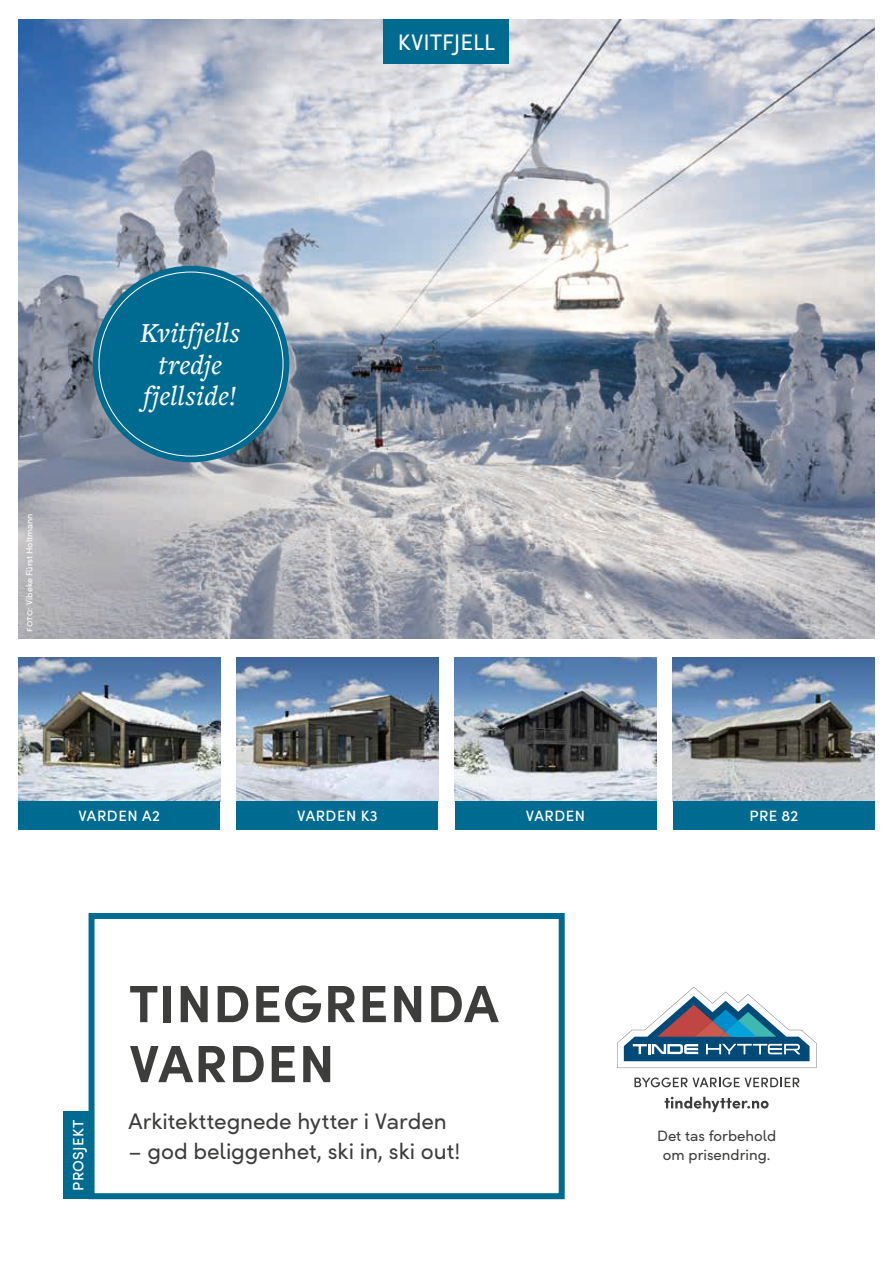
<style>
.page{position:relative;width:893px;height:1263px;background:#fff}
.page>*{position:absolute;margin:0;border:0;box-sizing:border-box;transform-origin:0 0}
.t1{font:700 52.5px/60px "Sofia Pro";letter-spacing:.02em;color:#3d3d3c}
.t2{font:italic 500 28.5px/31.5px "Freight Text Pro";letter-spacing:.01em;color:#fff;text-align:center}
.t3{font:22.5px "Sofia Pro";letter-spacing:-.005em;color:#3d3d3c}
.t4{font:22.5px "Sofia Pro";color:#fff}
.t5{font:500 15px "Sofia Pro";letter-spacing:.035em;color:#fff}
.t6{font:15px/19.5px "Sofia Pro";color:#3d3d3c;text-align:center}
.t7{font:9px "Sofia Pro";color:#fff}
</style>
<div class="page">
<img style="left:18px;top:657px;width:202px;height:144px">
<img style="left:236px;top:657px;width:202px;height:144px">
<img style="left:455px;top:657px;width:201px;height:144px">
<img style="left:673px;top:657px;width:202px;height:144px">
<img style="left:18px;top:19px;width:857px;height:620px">
<svg style="left:617px;top:987px;width:199px;height:81px"></svg>
<svg style="left:665px;top:1097px;width:104px;height:15px"></svg>
<svg style="left:634px;top:1077px;width:165px;height:10px"></svg>
<div style="left:18px;top:801px;width:202px;height:29px;background:#006b91"></div>
<div style="left:236px;top:801px;width:202px;height:29px;background:#006b91"></div>
<div style="left:455px;top:801px;width:201px;height:29px;background:#006b91"></div>
<div style="left:673px;top:801px;width:202px;height:29px;background:#006b91"></div>
<div style="left:384px;top:19px;width:125px;height:44px;background:#006b91"></div>
<div style="left:89px;top:913px;width:476px;height:286px;border:6px solid #006b91"></div>
<div style="left:64px;top:1111px;width:28px;height:88px;background:#006b91"></div>
<div style="left:93px;top:266px;width:196px;height:196px;background:#006b91;border-radius:50%"></div>
<p class="t4" style="left:398px;top:25px;width:99px">KVITFJELL</p>
<p class="t7" style="left:23px;top:631px;width:119px;rotate:-90deg">foto: Vibeke Fürst Holtmann</p>
<p class="t2" style="left:140px;top:317px;width:101px">Kvitfjells tredje fjellside!</p>
<p class="t5" style="left:79px;top:805px;width:83px">VARDEN A2</p>
<p class="t5" style="left:297px;top:805px;width:82px">VARDEN K3</p>
<p class="t5" style="left:526px;top:805px;width:61px">VARDEN</p>
<p class="t5" style="left:749px;top:805px;width:50px">PRE 82</p>
<p class="t5" style="left:67px;top:1190px;width:72px;rotate:-90deg">PROSJEKT</p>
<h1 class="t1" style="left:129px;top:969px;width:371px">TINDEGRENDA<br>VARDEN</h1>
<p class="t3" style="left:129px;top:1105px;width:320px">Arkitekttegnede hytter i Varden</p>
<p class="t3" style="left:129px;top:1135px;width:333px">– god beliggenhet, ski in, ski out!</p>
<p class="t6" style="left:657px;top:1125px;width:121px">Det tas forbehold om prisendring.</p>
</div>
